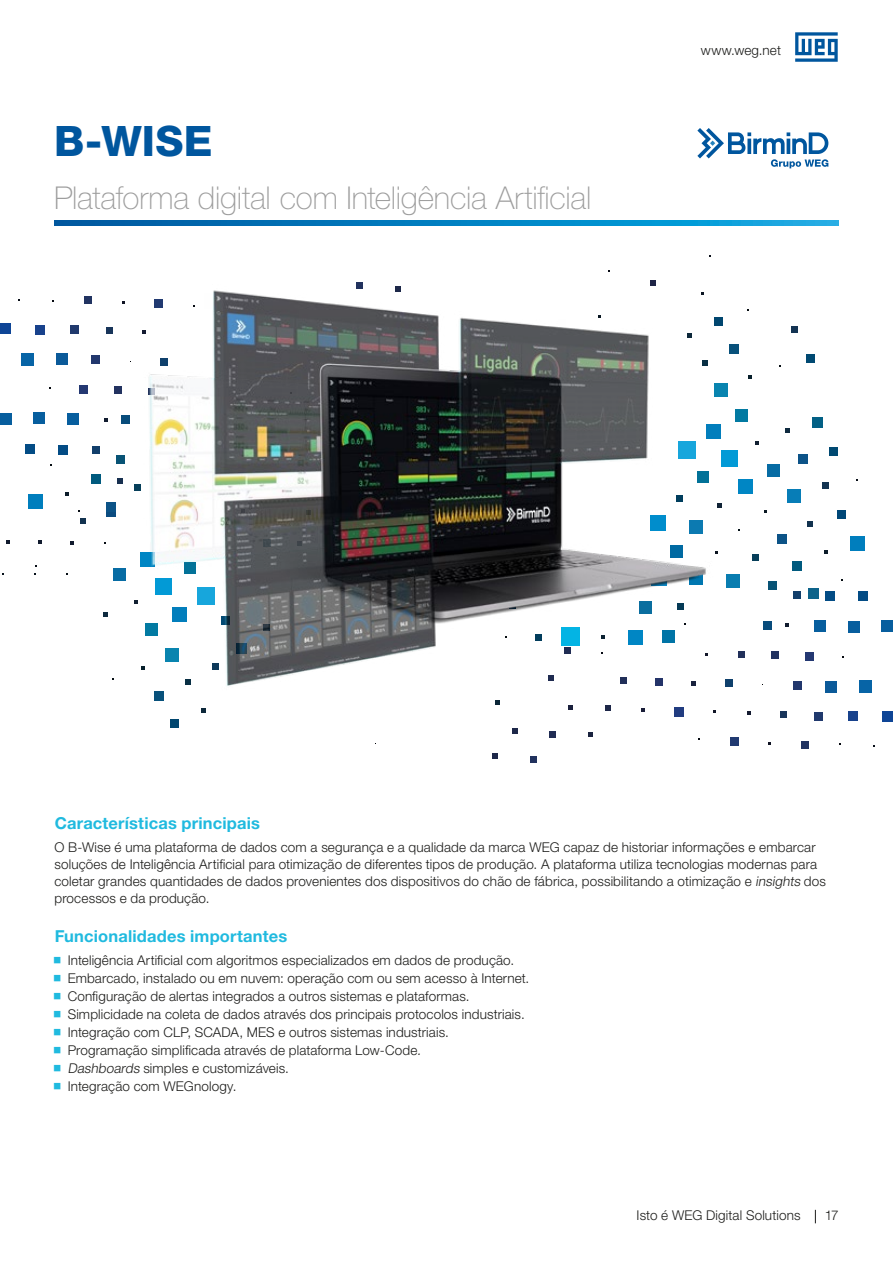
<style>
.page{position:relative;width:893px;height:1263px;background:#fff}
.page>*{position:absolute;margin:0;border:0;box-sizing:border-box;transform-origin:0 0}
.t1{font:800 42px "Helvetica Neue LT Pro";color:#00569e}
.t2{font:100 31.5px "Helvetica Neue LT Pro";letter-spacing:-.005em;color:#9d9d9d}
.t3{font:700 16.5px "Helvetica Neue LT Pro";letter-spacing:.01em;color:#20badf}
.t4{font:300 13.5px/18px "Helvetica Neue LT Pro";letter-spacing:.01em;color:#1d1d1b}
.s1{font-style:italic}
</style>
<div class="page">
<svg style="left:795px;top:32px;width:43px;height:30px"></svg>
<svg style="left:815px;top:1210px;width:1px;height:13px"></svg>
<div style="left:0;top:323px;width:11px;height:11px;background:#0e4596"></div>
<div style="left:35px;top:325px;width:9px;height:10px;background:#18428c"></div>
<div style="left:21px;top:353px;width:12px;height:12px;background:#0764a6"></div>
<div style="left:0;top:413px;width:12px;height:12px;background:#075e9e"></div>
<div style="left:85px;top:297px;width:7px;height:7px;background:#213361"></div>
<div style="left:71px;top:325px;width:8px;height:8px;background:#20396d"></div>
<div style="left:56px;top:353px;width:11px;height:11px;background:#0b5a99"></div>
<div style="left:34px;top:412px;width:11px;height:12px;background:#075e9e"></div>
<div style="left:25px;top:444px;width:10px;height:10px;background:#034c85"></div>
<svg style="left:6px;top:540px;width:3px;height:4px"></svg>
<div style="left:106px;top:327px;width:6px;height:7px;background:#18355a"></div>
<div style="left:92px;top:356px;width:8px;height:8px;background:#22376d"></div>
<div style="left:80px;top:385px;width:8px;height:8px;background:#243872"></div>
<div style="left:67px;top:413px;width:11px;height:12px;background:#075e9e"></div>
<div style="left:58px;top:445px;width:10px;height:9px;background:#034c85"></div>
<svg style="left:38px;top:541px;width:4px;height:3px"></svg>
<div style="left:114px;top:387px;width:7px;height:7px;background:#223260"></div>
<svg style="left:104px;top:418px;width:4px;height:4px"></svg>
<div style="left:92px;top:446px;width:8px;height:8px;background:#123f6b"></div>
<div style="left:107px;top:507px;width:9px;height:9px;background:#0b4c80"></div>
<div style="left:791px;top:326px;width:6px;height:7px;background:#133453"></div>
<div style="left:806px;top:354px;width:9px;height:9px;background:#004972"></div>
<div style="left:813px;top:417px;width:10px;height:10px;background:#026085"></div>
<svg style="left:785px;top:428px;width:4px;height:5px"></svg>
<div style="left:829px;top:447px;width:9px;height:8px;background:#004972"></div>
<div style="left:798px;top:454px;width:10px;height:10px;background:#0c5388"></div>
<div style="left:767px;top:465px;width:12px;height:12px;background:#076ca4"></div>
<svg style="left:822px;top:482px;width:6px;height:6px"></svg>
<div style="left:787px;top:489px;width:14px;height:14px;background:#077db7"></div>
<div style="left:837px;top:510px;width:9px;height:9px;background:#004777"></div>
<svg style="left:807px;top:521px;width:6px;height:6px"></svg>
<div style="left:777px;top:534px;width:9px;height:9px;background:#0c5387"></div>
<div style="left:850px;top:537px;width:14px;height:14px;background:#007ebd"></div>
<div style="left:792px;top:561px;width:10px;height:10px;background:#005a7e"></div>
<div style="left:768px;top:581px;width:9px;height:9px;background:#085375"></div>
<div style="left:808px;top:588px;width:11px;height:11px;background:#0d638a"></div>
<div style="left:882px;top:711px;width:10px;height:11px;background:#0e4596"></div>
<div style="left:848px;top:711px;width:10px;height:9px;background:#18428c"></div>
<div style="left:860px;top:680px;width:12px;height:12px;background:#0764a6"></div>
<div style="left:881px;top:621px;width:12px;height:11px;background:#075e9e"></div>
<div style="left:801px;top:741px;width:7px;height:7px;background:#213361"></div>
<div style="left:814px;top:712px;width:8px;height:8px;background:#20396d"></div>
<div style="left:826px;top:681px;width:11px;height:11px;background:#0b5a99"></div>
<div style="left:848px;top:621px;width:11px;height:12px;background:#075e9e"></div>
<div style="left:858px;top:592px;width:10px;height:9px;background:#034c85"></div>
<div style="left:780px;top:711px;width:7px;height:7px;background:#18355a"></div>
<div style="left:793px;top:682px;width:8px;height:8px;background:#22376d"></div>
<div style="left:805px;top:652px;width:8px;height:8px;background:#243872"></div>
<div style="left:815px;top:621px;width:11px;height:11px;background:#075e9e"></div>
<div style="left:825px;top:591px;width:10px;height:10px;background:#034c85"></div>
<div style="left:730px;top:737px;width:9px;height:9px;background:#213a71"></div>
<div style="left:772px;top:651px;width:7px;height:8px;background:#223260"></div>
<svg style="left:785px;top:624px;width:4px;height:3px"></svg>
<div style="left:793px;top:591px;width:8px;height:8px;background:#123f6b"></div>
<div style="left:674px;top:707px;width:9px;height:10px;background:#213c80"></div>
<svg style="left:641px;top:708px;width:4px;height:4px"></svg>
<svg style="left:588px;top:732px;width:5px;height:5px"></svg>
<svg style="left:605px;top:705px;width:5px;height:5px"></svg>
<div style="left:529px;top:756px;width:7px;height:7px;background:#21325e"></div>
<svg style="left:549px;top:731px;width:6px;height:6px"></svg>
<svg style="left:568px;top:706px;width:4px;height:4px"></svg>
<svg style="left:492px;top:753px;width:6px;height:5px"></svg>
<svg style="left:513px;top:728px;width:5px;height:6px"></svg>
<svg style="left:495px;top:700px;width:4px;height:4px"></svg>
<div style="left:171px;top:720px;width:8px;height:8px;background:#00466f"></div>
<svg style="left:202px;top:708px;width:4px;height:4px"></svg>
<div style="left:155px;top:692px;width:9px;height:9px;background:#08517b"></div>
<svg style="left:104px;top:612px;width:4px;height:5px"></svg>
<div style="left:114px;top:568px;width:12px;height:13px;background:#076ca4"></div>
<svg style="left:80px;top:518px;width:6px;height:6px"></svg>
<div style="left:106px;top:502px;width:10px;height:10px;background:#0c5387"></div>
<div style="left:29px;top:494px;width:14px;height:15px;background:#007ebd"></div>
<div style="left:91px;top:475px;width:9px;height:9px;background:#005a7e"></div>
<div style="left:116px;top:455px;width:9px;height:9px;background:#085375"></div>
<svg style="left:697px;top:128px;width:131px;height:40px"></svg>
<img style="left:117px;top:270px;width:659px;height:427px">
<svg style="left:54px;top:221px;width:785px;height:4px"></svg>
<h1 class="t1" style="left:54px;top:116px;width:160px">B-WISE</h1>
<h2 class="t2" style="left:54px;top:179px;width:539px">Plataforma digital com Inteligência Artificial</h2>
<p class="t4" style="left:701px;top:41px;width:82px">www.weg.net</p>
<p class="t3" style="left:55px;top:813px;width:207px">Características principais</p>
<p class="t4" style="left:54px;top:838px;width:773px;line-height:17px">O B-Wise é uma plataforma de dados com a segurança e a qualidade da marca WEG capaz de historiar informações e embarcar soluções de Inteligência Artificial para otimização de diferentes tipos de produção. A plataforma utiliza tecnologias modernas para coletar grandes quantidades de dados provenientes dos dispositivos do chão de fábrica, possibilitando a otimização e <span class="s1">insights</span> dos processos e da produção.</p>
<p class="t3" style="left:55px;top:926px;width:234px">Funcionalidades importantes</p>
<p class="t4" style="left:68px;top:951px;width:463px">Inteligência Artificial com algoritmos especializados em dados de produção.<br>Embarcado, instalado ou em nuvem: operação com ou sem acesso à Internet.<br>Configuração de alertas integrados a outros sistemas e plataformas.<br>Simplicidade na coleta de dados através dos principais protocolos industriais.<br>Integração com CLP, SCADA, MES e outros sistemas industriais.<br>Programação simplificada através de plataforma Low-Code<span class="s1">.<br>Dashboards</span> simples e customizáveis.<br>Integração com WEGnology.</p>
<p class="t4" style="left:637px;top:1206px;width:165px">Isto é WEG Digital Solutions</p>
<p class="t4" style="left:825px;top:1206px;width:15px">17</p>
</div>
